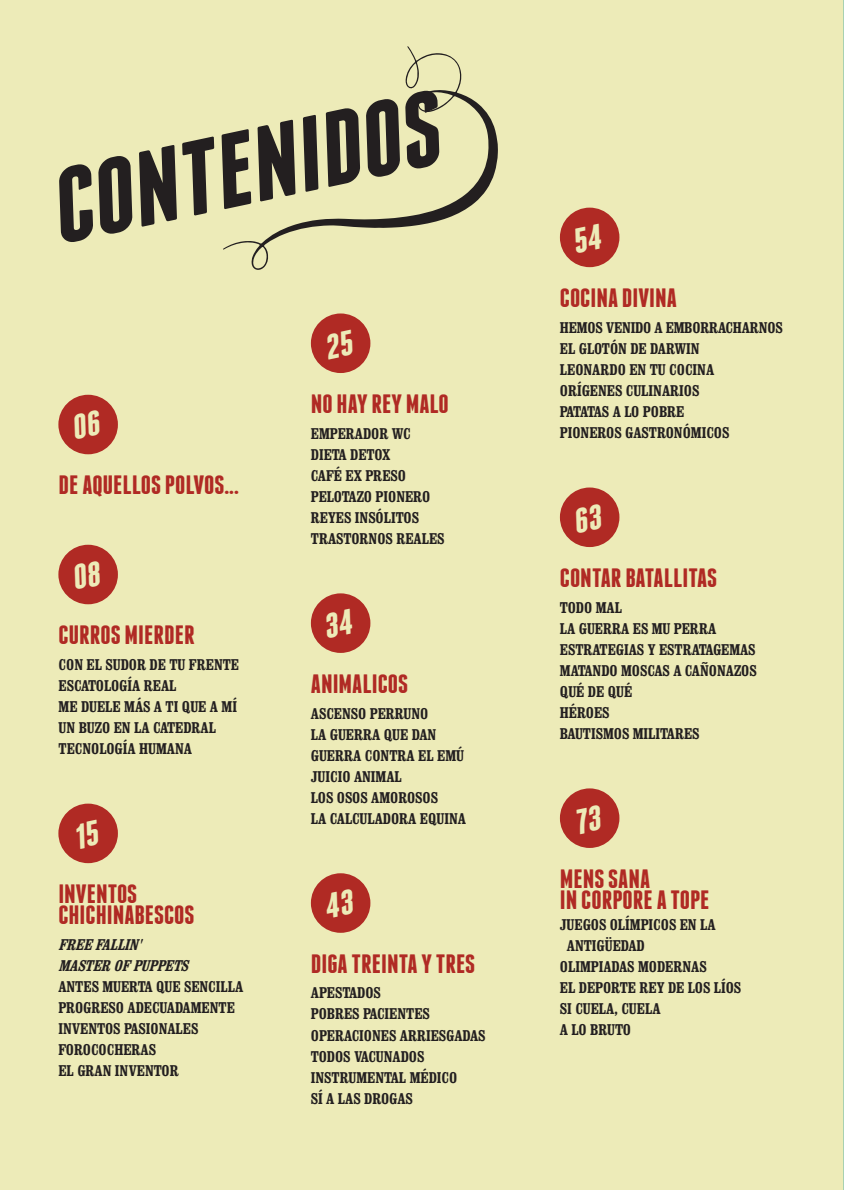
<style>
.page{position:relative;width:844px;height:1190px;background:#fff}
.page>*{position:absolute;margin:0;border:0;box-sizing:border-box;transform-origin:0 0}
.t1{font:italic 700 105px "Franchise";color:#231f20;scale:1.08 1}
.t2{font:700 26.43px/21px "Franchise";color:#b02a24;scale:1.08 1}
.t3{font:700 15.75px/21px "Clarendon Condensed";color:#231f20}
.t4{font:italic 700 15.75px/21px "Clarendon Condensed";color:#231f20}
</style>
<div class="page">
<hr style="left:842px;top:0;width:2px;height:1190px;background:#a8d1b1">
<div style="left:0;top:0;width:842px;height:1190px;background:#edebb8"></div>
<div style="left:58px;top:545px;width:60px;height:59px;background:#b02a24;border-radius:50%"></div>
<div style="left:58px;top:803px;width:60px;height:60px;background:#b02a24;border-radius:50%"></div>
<div style="left:311px;top:313px;width:59px;height:60px;background:#b02a24;border-radius:50%"></div>
<div style="left:311px;top:593px;width:59px;height:60px;background:#b02a24;border-radius:50%"></div>
<div style="left:311px;top:873px;width:59px;height:59px;background:#b02a24;border-radius:50%"></div>
<div style="left:560px;top:208px;width:59px;height:59px;background:#b02a24;border-radius:50%"></div>
<div style="left:560px;top:487px;width:59px;height:60px;background:#b02a24;border-radius:50%"></div>
<div style="left:560px;top:788px;width:59px;height:60px;background:#b02a24;border-radius:50%"></div>
<div style="left:58px;top:395px;width:60px;height:59px;background:#b02a24;border-radius:50%"></div>
<svg style="left:223px;top:46px;width:275px;height:224px"></svg>
<h1 class="t1" style="left:40px;top:161px;width:366px;rotate:-12deg">CONTENIDOS</h1>
<h2 class="t2" style="left:59px;top:474px;width:168px">DE AQUELLOS POLVOS...</h2>
<h2 class="t2" style="left:59px;top:624px;width:128px">CURROS MIERDER</h2>
<p class="t3" style="left:59px;top:654px;width:182px">CON EL SUDOR DE TU FRENTE<br>ESCATOLOGÍA REAL<br>ME DUELE MÁS A TI QUE A MÍ<br>UN BUZO EN LA CATEDRAL<br>TECNOLOGÍA HUMANA</p>
<h2 class="t2" style="left:58px;top:883px;width:127px">INVENTOS<br>CHICHINABESCOS</h2>
<p class="t4" style="left:58px;top:933px;width:136px">FREEFALLIN'<br>MASTEROFPUPPETS</p>
<p class="t3" style="left:58px;top:975px;width:186px">ANTES MUERTA QUE SENCILLA<br>PROGRESO ADECUADAMENTE<br>INVENTOS PASIONALES<br>FOROCOCHERAS<br>EL GRAN INVENTOR</p>
<h2 class="t2" style="left:311px;top:393px;width:129px">NO HAY REY MALO</h2>
<p class="t3" style="left:311px;top:422px;width:135px">EMPERADOR WC<br>DIETA DETOX<br>CAFÉ EX PRESO<br>PELOTAZO PIONERO<br>REYES INSÓLITOS<br>TRASTORNOS REALES</p>
<h2 class="t2" style="left:311px;top:673px;width:92px">ANIMALICOS</h2>
<p class="t3" style="left:311px;top:702px;width:157px">ASCENSO PERRUNO<br>LA GUERRA QUE DAN<br>GUERRA CONTRA EL EMÚ<br>JUICIO ANIMAL<br>LOS OSOS AMOROSOS<br>LA CALCULADORA EQUINA</p>
<h2 class="t2" style="left:311px;top:952px;width:154px">DIGA TREINTA Y TRES</h2>
<p class="t3" style="left:311px;top:982px;width:176px">APESTADOS<br>POBRES PACIENTES<br>OPERACIONES ARRIESGADAS<br>TODOS VACUNADOS<br>INSTRUMENTAL MÉDICO<br>SÍ A LAS DROGAS</p>
<h2 class="t2" style="left:560px;top:287px;width:110px">COCINA DIVINA</h2>
<p class="t3" style="left:560px;top:317px;width:224px">HEMOS VENIDO A EMBORRACHARNOS<br>EL GLOTÓN DE DARWIN<br>LEONARDO EN TU COCINA<br>ORÍGENES CULINARIOS<br>PATATAS A LO POBRE<br>PIONEROS GASTRONÓMICOS</p>
<h2 class="t2" style="left:560px;top:567px;width:147px">CONTAR BATALLITAS</h2>
<p class="t3" style="left:560px;top:596px;width:198px">TODO MAL<br>LA GUERRA ES MU PERRA<br>ESTRATEGIAS Y ESTRATAGEMAS<br>MATANDO MOSCAS A CAÑONAZOS<br>QUÉ DE QUÉ<br>HÉROES<br>BAUTISMOS MILITARES</p>
<h2 class="t2" style="left:560px;top:868px;width:140px">MENS SANA<br>IN CORPORE A TOPE</h2>
<p class="t3" style="left:560px;top:913px;width:157px">JUEGOS OLÍMPICOS EN LA</p>
<p class="t3" style="left:567px;top:934px;width:79px">ANTIGÜEDAD</p>
<p class="t3" style="left:560px;top:955px;width:148px">OLIMPIADAS MODERNAS</p>
<p class="t3" style="left:560px;top:976px;width:183px">EL DEPORTE REY DE LOS LÍOS</p>
<p class="t3" style="left:560px;top:997px;width:102px">SI CUELA, CUELA</p>
<p class="t3" style="left:560px;top:1018px;width:73px">A LO BRUTO</p>
</div>
